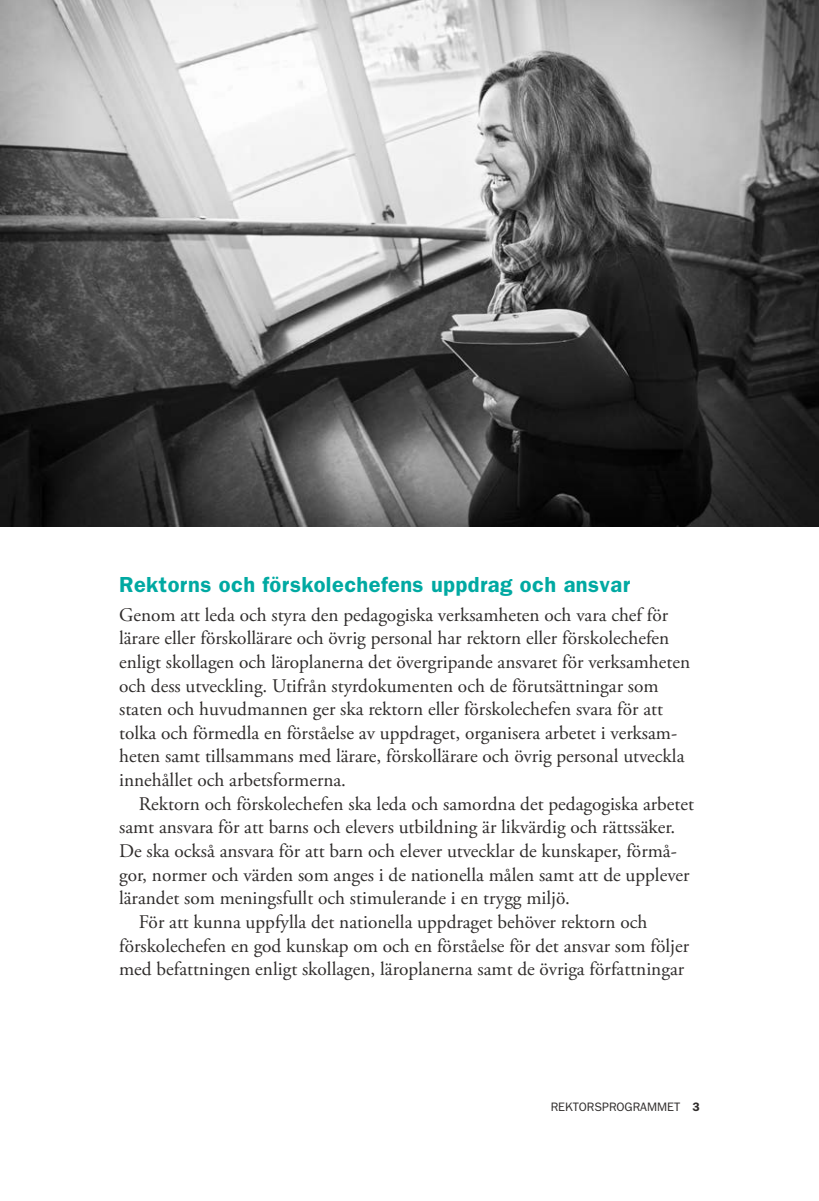
<style>
.page{position:relative;width:819px;height:1201px;background:#fff}
.page>*{position:absolute;margin:0;border:0;box-sizing:border-box;transform-origin:0 0}
.t1{font:600 21.88px "Franklin Gothic LT";letter-spacing:.02em;color:#00a9a2}
.t2{font:19.25px/23.6px "Adobe Garamond Pro";color:#2f2c2b}
.t3{font:12.25px "Franklin Gothic LT";color:#2f2c2b}
.s1{font-weight:600}
</style>
<div class="page">
<img style="left:0;top:0;width:819px;height:526px">
<h2 class="t1" style="left:119px;top:571px;width:512px">Rektorns och förskolechefens uppdrag och ansvar</h2>
<p class="t2" style="left:119px;top:603px;width:572px">Genom att leda och styra den pedagogiska verksamheten och vara chef för lärare eller förskollärare och övrig personal har rektorn eller förskolechefen enligt skollagen och läroplanerna det övergripande ansvaret för verksamheten och dess utveckling. Utifrån styrdokumenten och de förutsättningar som staten och huvudmannen ger ska rektorn eller förskolechefen svara för att tolka och förmedla en förståelse av uppdraget, organisera arbetet i verksam&shy;heten samt tillsammans med lärare, förskollärare och övrig personal utveckla innehållet och arbetsformerna.</p>
<p class="t2" style="left:119px;top:792px;width:576px;text-indent:20px">Rektorn och förskolechefen ska leda och samordna det pedagogiska arbetet samt ansvara för att barns och elevers utbildning är likvärdig och rättssäker.<br>De ska också ansvara för att barn och elever utvecklar de kunskaper, förmå&shy;gor, normer och värden som anges i de nationella målen samt att de upplever lärandet som meningsfullt och stimulerande i en trygg miljö.</p>
<p class="t2" style="left:119px;top:910px;width:571px;text-indent:20px">För att kunna uppfylla det nationella uppdraget behöver rektorn och förskolechefen en god kunskap om och en förståelse för det ansvar som följer med befattningen enligt skollagen, läroplanerna samt de övriga författningar</p>
<p class="t3" style="left:550px;top:1099px;width:151px">REKTORSPROGRAMMET <span class="s1">3</span></p>
</div>
